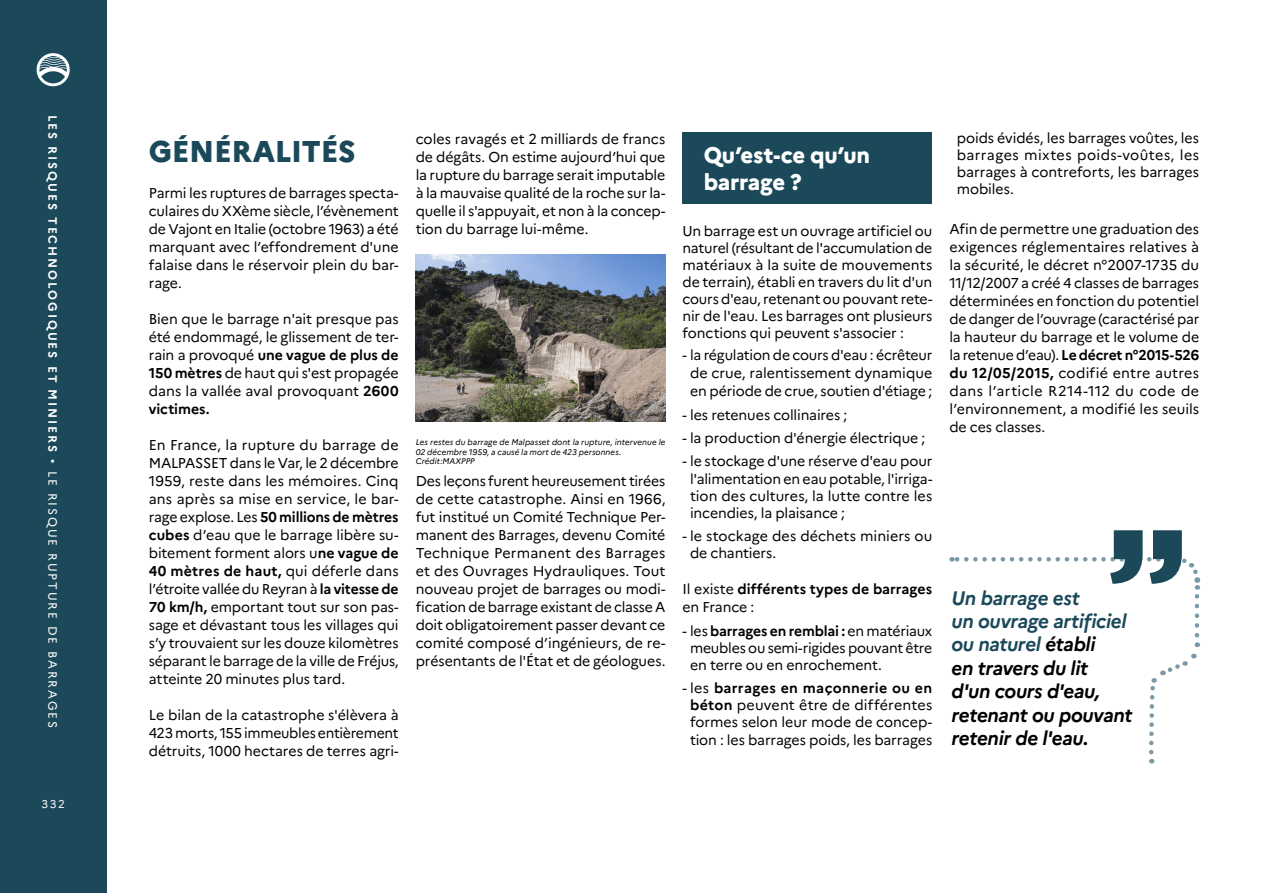
<style>
.page{position:relative;width:1263px;height:893px;background:#fff}
.page>*{position:absolute;margin:0;border:0;box-sizing:border-box;transform-origin:0 0}
.t1{font:800 30px "Marianne";letter-spacing:-.01em;color:#1b495a}
.t2{font:800 22.5px/27px "Marianne";letter-spacing:-.015em;color:#fff}
.t3{font:italic 700 19.5px/23.4px "Marianne";letter-spacing:-.02em;color:#000}
.t4{font:14.25px/18px "Marianne";letter-spacing:-.005em;color:#000;text-align:justify}
.t5{font:700 14.25px/18px "Marianne";color:#000}
.t6{font:700 12px "Marianne";letter-spacing:.16em;color:#fff}
.t7{font:11.25px "Marianne";color:#fff}
.t8{font:italic 8.25px/9.9px "Marianne";letter-spacing:.005em;color:#000}
.s1{font-weight:400}
.s2{font-weight:700}
.s3{color:#1b495a}
</style>
<div class="page">
<div style="left:682px;top:132px;width:250px;height:72px;background:#1b495a"></div>
<img style="left:416px;top:255px;width:249px;height:166px">
<svg style="left:951px;top:530px;width:250px;height:233px"></svg>
<div style="left:0;top:0;width:106px;height:893px;background:#1b495a"></div>
<svg style="left:37px;top:53px;width:33px;height:33px"></svg>
<p class="t6" style="left:62px;top:115px;width:615px;rotate:90deg">LES RISQUES TECHNOLOGIQUES ET MINIERS <span class="s1">• LE RISQUE RUPTURE DE BARRAGES</span></p>
<p class="t7" style="left:41px;top:795px;width:25px">332</p>
<h1 class="t1" style="left:149px;top:128px;width:208px">GÉNÉRALITÉS</h1>
<p class="t4" style="left:149px;top:183px;width:251px">Parmi les ruptures de barrages specta&shy;culaires du XXème siècle, l’évènement de Vajont en Italie (octobre 1963) a été marquant avec l’effondrement d'une falaise dans le réservoir plein du bar&shy;rage.</p>
<p class="t4" style="left:149px;top:309px;width:251px">Bien que le barrage n'ait presque pas été endommagé, le glissement de ter&shy;rain a provoqué <span class="s2">une vague de plus de 150 mètres</span> de haut qui s'est propagée dans la vallée aval provoquant <span class="s2">2600 victimes.</span></p>
<p class="t4" style="left:149px;top:435px;width:251px">En France, la rupture du barrage de MALPASSET dans le Var, le 2 décembre 1959, reste dans les mémoires. Cinq ans après sa mise en service, le bar&shy;rage explose. Les <span class="s2">50 millions de mètres cubes</span> d’eau que le barrage libère su&shy;bitement forment alors u<span class="s2">ne vague de 40 mètres de haut,</span> qui déferle dans l’étroite vallée du Reyran à <span class="s2">la vitesse de 70 km/h,</span> emportant tout sur son pas&shy;sage et dévastant tous les villages qui s’y trouvaient sur les douze kilomètres séparant le barrage de la ville de Fréjus, atteinte 20 minutes plus tard.</p>
<p class="t4" style="left:149px;top:705px;width:251px">Le bilan de la catastrophe s'élèvera à 423 morts, 155 immeubles entièrement détruits, 1000 hectares de terres agri-</p>
<p class="t4" style="left:416px;top:129px;width:251px">coles ravagés et 2 milliards de francs de dégâts. On estime aujourd’hui que la rupture du barrage serait imputable à la mauvaise qualité de la roche sur la&shy;quelle il s'appuyait, et non à la concep&shy;tion du barrage lui-même.</p>
<p class="t8" style="left:416px;top:436px;width:251px">Les restes du barrage de Malpasset dont la rupture, intervenue le<br>02 décembre 1959, a causé la mort de 423 personnes.<br>Crédit:MAXPPP</p>
<p class="t4" style="left:416px;top:471px;width:251px">Des leçons furent heureusement tirées de cette catastrophe. Ainsi en 1966, fut institué un Comité Technique Per&shy;manent des Barrages, devenu Comité Technique Permanent des Barrages et des Ouvrages Hydrauliques. Tout nouveau projet de barrages ou modi&shy;fication de barrage existant de classe A doit obligatoirement passer devant ce comité composé d’ingénieurs, de re&shy;présentants de l'État et de géologues.</p>
<h2 class="t2" style="left:704px;top:139px;width:168px">Qu’est-ce qu’un barrage ?</h2>
<p class="t4" style="left:682px;top:221px;width:251px;line-height:17.1px">Un barrage est un ouvrage artificiel ou naturel (résultant de l'accumulation de matériaux à la suite de mouvements de terrain), établi en travers du lit d'un cours d'eau, retenant ou pouvant rete&shy;nir de l'eau. Les barrages ont plusieurs fonctions qui peuvent s'associer :</p>
<p class="t4" style="left:682px;top:345px;width:251px;text-align:center">- la régulation de cours d'eau : écrêteur de crue, ralentissement dynamique en période de crue, soutien d'étiage ;</p>
<p class="t4" style="left:682px;top:404px;width:166px">- les retenues collinaires ;</p>
<p class="t4" style="left:682px;top:428px;width:244px">- la production d'énergie électrique ;</p>
<p class="t4" style="left:690px;top:452px;width:244px;line-height:17.1px;text-indent:-7px">- le stockage d'une réserve d'eau pour l'alimentation en eau potable, l'irriga&shy;tion des cultures, la lutte contre les incendies, la plaisance ;</p>
<p class="t4" style="left:690px;top:526px;width:244px;line-height:17.1px;text-indent:-7px">- le stockage des déchets miniers ou de chantiers.</p>
<p class="t5" style="left:682px;top:579px;width:251px"><span class="s1">Il existe</span> différents types de barrages <span class="s1">en France :</span></p>
<p class="t4" style="left:690px;top:621px;width:244px;line-height:17.1px;text-indent:-7px">- les <span class="s2">barrages en remblai :</span> en matériaux meubles ou semi-rigides pouvant être en terre ou en enrochement.</p>
<p class="t4" style="left:682px;top:678px;width:251px;line-height:17.1px;text-align:center">- les <span class="s2">barrages en maçonnerie ou en béton</span> peuvent être de différentes formes selon leur mode de concep&shy;tion : les barrages poids, les barrages</p>
<p class="t4" style="left:957px;top:128px;width:244px;line-height:17.1px">poids évidés, les barrages voûtes, les barrages mixtes poids-voûtes, les barrages à contreforts, les barrages mobiles.</p>
<p class="t4" style="left:949px;top:219px;width:251px">Afin de permettre une graduation des exigences réglementaires relatives à la sécurité, le décret n°2007-1735 du 11/12/2007 a créé 4 classes de barrages déterminées en fonction du potentiel de danger de l’ouvrage (caractérisé par la hauteur du barrage et le volume de la retenue d’eau). <span class="s2">Le décret n°2015-526 du 12/05/2015,</span> codifié entre autres dans l’article R214-112 du code de l’environnement, a modifié les seuils de ces classes.</p>
<h3 class="t3" style="left:951px;top:584px;width:183px"><span class="s3">Un barrage est<br>un ouvrage artificiel ou naturel</span> établi<br>en travers du lit<br>d'un cours d'eau, retenant ou pouvant retenir de l'eau.</h3>
</div>
